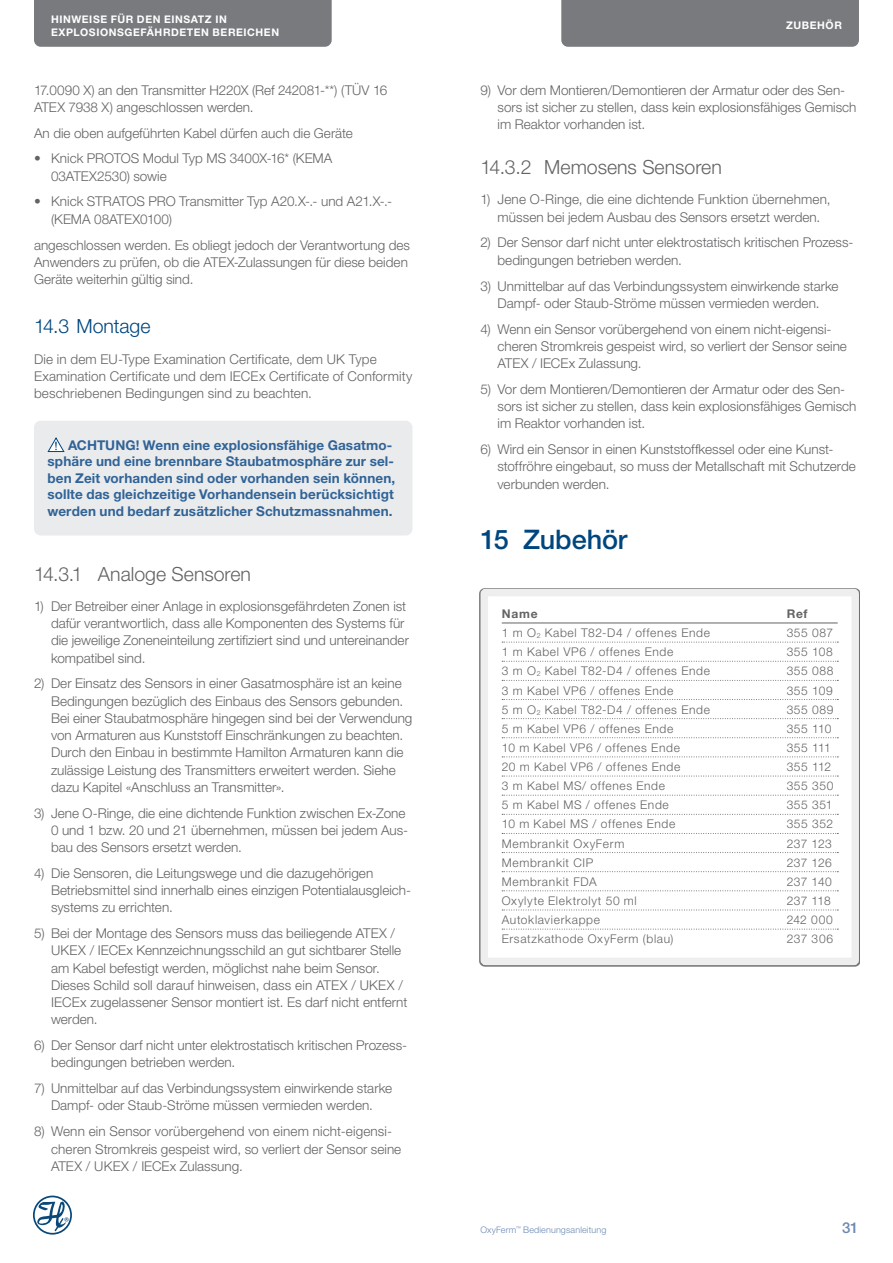
<style>
.page{position:relative;width:893px;height:1263px;background:#fff}
.page>*{position:absolute;margin:0;border:0;box-sizing:border-box;transform-origin:0 0}
.t1{font:500 27px "Helvetica Neue LT Pro";letter-spacing:-.005em;color:#00467e}
.t2{font:300 19.5px "Helvetica Neue LT Pro";color:#636366}
.t3{font:300 19.5px "Helvetica Neue LT Pro";letter-spacing:-.005em;color:#00467e}
.t4{font:500 15px "Helvetica Neue LT Pro";color:#6b89b4}
.t5{font:300 13.5px/17.2px "Helvetica Neue LT Pro";color:#636366}
.t6{font:700 13.5px/16.5px "Helvetica Neue LT Pro";letter-spacing:.01em;color:#306397}
.t7{font:300 12px "Helvetica Neue LT Pro";letter-spacing:.055em;color:#636366}
.t8{font:700 12px "Helvetica Neue LT Pro";letter-spacing:.065em;color:#636366}
.t9{font:700 10.5px/13.5px "Helvetica Neue LT Pro";letter-spacing:.055em;color:#fff}
.t10{font:300 9px "Helvetica Neue LT Pro";letter-spacing:.015em;color:#6b89b4}
.s1{font-size:7.05px}
</style>
<div class="page">
<div style="left:561px;top:0;width:298px;height:47px;background:#787a7d"></div>
<div style="left:34px;top:0;width:298px;height:47px;background:#787a7d"></div>
<svg style="left:33px;top:1195px;width:39px;height:39px"></svg>
<div style="left:480px;top:589px;width:379px;height:376px;border:8px solid #eeeeef"></div>
<hr style="left:502px;top:623px;width:336px;height:1px;background:#636366">
<svg style="left:502px;top:642px;width:336px;height:1px"></svg>
<svg style="left:502px;top:661px;width:336px;height:1px"></svg>
<svg style="left:502px;top:680px;width:336px;height:1px"></svg>
<svg style="left:502px;top:699px;width:336px;height:1px"></svg>
<svg style="left:502px;top:718px;width:336px;height:1px"></svg>
<svg style="left:502px;top:737px;width:336px;height:1px"></svg>
<svg style="left:502px;top:756px;width:336px;height:1px"></svg>
<svg style="left:502px;top:776px;width:336px;height:1px"></svg>
<svg style="left:502px;top:795px;width:336px;height:1px"></svg>
<svg style="left:502px;top:814px;width:336px;height:1px"></svg>
<svg style="left:502px;top:833px;width:336px;height:1px"></svg>
<svg style="left:502px;top:852px;width:336px;height:1px"></svg>
<svg style="left:502px;top:871px;width:336px;height:1px"></svg>
<svg style="left:502px;top:890px;width:336px;height:1px"></svg>
<svg style="left:502px;top:909px;width:336px;height:1px"></svg>
<svg style="left:502px;top:929px;width:336px;height:1px"></svg>
<div style="left:34px;top:421px;width:378px;height:114px;background:#eaebec;border-radius:7px"></div>
<svg style="left:47px;top:437px;width:18px;height:15px"></svg>
<p class="t9" style="left:51px;top:12px;width:177px">HINWEISE FÜR DEN EINSATZ IN<br>EXPLOSIONSGEFÄHRD</p>
<p class="t9" style="left:179px;top:25px;width:101px">ETEN BEREICHEN</p>
<p class="t5" style="left:34px;top:81px;width:355px">17.0090 X) an den Transmitter H220X (Ref 242081-**) (TÜV 16<br>ATEX 7938 X) angeschlossen werden.</p>
<p class="t5" style="left:34px;top:124px;width:320px">An die oben aufgeführten Kabel dürfen auch die Geräte</p>
<p class="t5" style="left:51px;top:150px;width:283px;text-indent:-17px">• Knick PROTOS Modul Typ MS 3400X-16* (KEMA<br>03ATEX2530) sowie</p>
<p class="t5" style="left:51px;top:193px;width:343px;text-indent:-17px">• Knick STRATOS PRO Transmitter Typ A20.X-.- und A21.X-.- (KEMA 08ATEX0100)</p>
<p class="t5" style="left:34px;top:236px;width:377px">angeschlossen werden. Es obliegt jedoch der Verantwortung des<br>Anwenders zu prüfen, ob die ATEX-Zulassungen für diese beiden<br>Geräte weiterhin gültig sind.</p>
<h2 class="t3" style="left:34px;top:315px;width:118px">14.3 Montage</h2>
<p class="t5" style="left:34px;top:350px;width:380px">Die in dem EU-Type Examination Certificate, dem UK Type<br>Examination Certificate und dem IECEx Certificate of Conformity beschriebenen Bedingungen sind zu beachten.</p>
<p class="t6" style="left:48px;top:436px;width:349px;text-indent:20px">ACHTUNG! Wenn eine explosionsfähige Gasatmo&shy;sphäre und eine brennbare Staubatmosphäre zur sel&shy;ben Zeit vorhanden sind oder vorhanden sein können, sollte das gleichzeitige Vorhandensein berücksichtigt werden und bedarf zusätzlicher Schutzmassnahmen.</p>
<h2 class="t2" style="left:34px;top:562px;width:219px">14.3.1 Analoge Sensoren</h2>
<p class="t5" style="left:51px;top:597px;width:359px;text-indent:-17px">1) Der Betreiber einer Anlage in explosionsgefährdeten Zonen ist dafür verantwortlich, dass alle Komponenten des Systems für die jeweilige Zoneneinteilung zertifiziert sind und untereinander kompatibel sind.</p>
<p class="t5" style="left:51px;top:675px;width:363px;text-indent:-17px">2) Der Einsatz des Sensors in einer Gasatmosphäre ist an keine Bedingungen bezüglich des Einbaus des Sensors gebunden.<br>Bei einer Staubatmosphäre hingegen sind bei der Verwendung von Armaturen aus Kunststoff Einschränkungen zu beachten.<br>Durch den Einbau in bestimmte Hamilton Armaturen kann die zulässige Leistung des Transmitters erweitert werden. Siehe dazu Kapitel «Anschluss an Transmitter».</p>
<p class="t5" style="left:51px;top:804px;width:359px;text-indent:-17px">3) Jene O-Ringe, die eine dichtende Funktion zwischen Ex-Zone<br>0 und 1 bzw. 20 und 21 übernehmen, müssen bei jedem Aus&shy;bau des Sensors ersetzt werden.</p>
<p class="t5" style="left:51px;top:864px;width:362px;text-indent:-17px">4) Die Sensoren, die Leitungswege und die dazugehörigen<br>Betriebsmittel sind innerhalb eines einzigen Potentialausgleich&shy;systems zu errichten.</p>
<p class="t5" style="left:51px;top:924px;width:358px;text-indent:-17px">5) Bei der Montage des Sensors muss das beiliegende ATEX / UKEX / IECEx Kennzeichnungsschild an gut sichtbarer Stelle am Kabel befestigt werden, möglichst nahe beim Sensor.<br>Dieses Schild soll darauf hinweisen, dass ein ATEX / UKEX / IECEx zugelassener Sensor montiert ist. Es darf nicht entfernt werden.</p>
<p class="t5" style="left:51px;top:1036px;width:357px;text-indent:-17px">6) Der Sensor darf nicht unter elektrostatisch kritischen Prozess&shy;bedingungen betrieben werden.</p>
<p class="t5" style="left:34px;top:1079px;width:360px;text-align:center">7) Unmittelbar auf das Verbindungssystem einwirkende starke<br>Dampf- oder Staub-Ströme müssen vermieden werden.</p>
<p class="t5" style="left:51px;top:1122px;width:352px;text-indent:-17px">8) Wenn ein Sensor vorübergehend von einem nicht-eigensi&shy;cheren Stromkreis gespeist wird, so verliert der Sensor seine<br>ATEX / UKEX / IECEx Zulassung.</p>
<p class="t9" style="left:786px;top:18px;width:57px">Zubehör</p>
<p class="t5" style="left:497px;top:81px;width:360px;text-indent:-17px">9) Vor dem Montieren/Demontieren der Armatur oder des Sen&shy;sors ist sicher zu stellen, dass kein explosionsfähiges Gemisch im Reaktor vorhanden ist.</p>
<h2 class="t2" style="left:480px;top:156px;width:243px">14.3.2 Memosens Sensoren</h2>
<p class="t5" style="left:480px;top:191px;width:352px;text-align:center">1) Jene O-Ringe, die eine dichtende Funktion übernehmen, müssen bei jedem Ausbau des Sensors ersetzt werden.</p>
<p class="t5" style="left:497px;top:234px;width:357px;text-indent:-17px">2) Der Sensor darf nicht unter elektrostatisch kritischen Prozess&shy;bedingungen betrieben werden.</p>
<p class="t5" style="left:480px;top:277px;width:360px;text-align:center">3) Unmittelbar auf das Verbindungssystem einwirkende starke<br>Dampf- oder Staub-Ströme müssen vermieden werden.</p>
<p class="t5" style="left:497px;top:320px;width:351px;text-indent:-17px">4) Wenn ein Sensor vorübergehend von einem nicht-eigensi&shy;cheren Stromkreis gespeist wird, so verliert der Sensor seine<br>ATEX / IECEx Zulassung.</p>
<p class="t5" style="left:497px;top:380px;width:360px;text-indent:-17px">5) Vor dem Montieren/Demontieren der Armatur oder des Sen&shy;sors ist sicher zu stellen, dass kein explosionsfähiges Gemisch im Reaktor vorhanden ist.</p>
<p class="t5" style="left:497px;top:440px;width:360px;text-indent:-17px">6) Wird ein Sensor in einen Kunststoffkessel oder eine Kunst&shy;stoffröhre eingebaut, so muss der Metallschaft mit Schutzerde verbunden werden.</p>
<h1 class="t1" style="left:480px;top:523px;width:148px">15 Zubehör</h1>
<p class="t8" style="left:502px;top:606px;width:166px">Name R</p>
<p class="t8" style="left:796px;top:606px;width:13px">ef</p>
<p class="t7" style="left:502px;top:625px;width:210px">1 m O<span class="s1">2</span> Kabel T82-D4 / offenes Ende</p>
<p class="t7" style="left:787px;top:625px;width:48px">355 087</p>
<p class="t7" style="left:502px;top:645px;width:173px">1 m Kabel VP6 / offenes Ende</p>
<p class="t7" style="left:787px;top:645px;width:48px">355 108</p>
<p class="t7" style="left:502px;top:664px;width:210px">3 m O<span class="s1">2</span> Kabel T82-D4 / offenes Ende</p>
<p class="t7" style="left:787px;top:664px;width:48px">355 088</p>
<p class="t7" style="left:502px;top:683px;width:173px">3 m Kabel VP6 / offenes Ende</p>
<p class="t7" style="left:787px;top:683px;width:48px">355 109</p>
<p class="t7" style="left:502px;top:702px;width:210px">5 m O<span class="s1">2</span> Kabel T82-D4 / offenes Ende</p>
<p class="t7" style="left:787px;top:702px;width:48px">355 089</p>
<p class="t7" style="left:502px;top:721px;width:173px">5 m Kabel VP6 / offenes Ende</p>
<p class="t7" style="left:787px;top:721px;width:46px">355 110</p>
<p class="t7" style="left:502px;top:740px;width:180px">10 m Kabel VP6 / offenes Ende</p>
<p class="t7" style="left:787px;top:740px;width:46px">355 111</p>
<p class="t7" style="left:502px;top:759px;width:180px">20 m Kabel VP6 / offenes Ende</p>
<p class="t7" style="left:787px;top:759px;width:46px">355 112</p>
<p class="t7" style="left:502px;top:779px;width:165px">3 m Kabel MS/ offenes Ende</p>
<p class="t7" style="left:787px;top:779px;width:48px">355 350</p>
<p class="t7" style="left:502px;top:798px;width:169px">5 m Kabel MS / offenes Ende</p>
<p class="t7" style="left:787px;top:798px;width:47px">355 351</p>
<p class="t7" style="left:502px;top:817px;width:175px">10 m Kabel MS / offenes Ende</p>
<p class="t7" style="left:787px;top:817px;width:48px">355 352</p>
<p class="t7" style="left:502px;top:836px;width:124px">Membrankit OxyFerm</p>
<p class="t7" style="left:787px;top:836px;width:47px">237 123</p>
<p class="t7" style="left:502px;top:855px;width:93px">Membrankit CIP</p>
<p class="t7" style="left:787px;top:855px;width:47px">237 126</p>
<p class="t7" style="left:502px;top:874px;width:96px">Membrankit FDA</p>
<p class="t7" style="left:787px;top:874px;width:47px">237 140</p>
<p class="t7" style="left:502px;top:893px;width:137px">Oxylyte Elektrolyt 50 ml</p>
<p class="t7" style="left:787px;top:893px;width:46px">237 118</p>
<p class="t7" style="left:502px;top:912px;width:100px">Autoklavierkappe</p>
<p class="t7" style="left:787px;top:912px;width:48px">242 000</p>
<p class="t7" style="left:502px;top:932px;width:173px">Ersatzkathode OxyFerm (blau)</p>
<p class="t7" style="left:787px;top:932px;width:48px">237 306</p>
<p class="t10" style="left:480px;top:1224px;width:128px">OxyFerm<sup>™</sup> Bedienungsanleitung</p>
<p class="t4" style="left:842px;top:1219px;width:18px">31</p>
</div>
